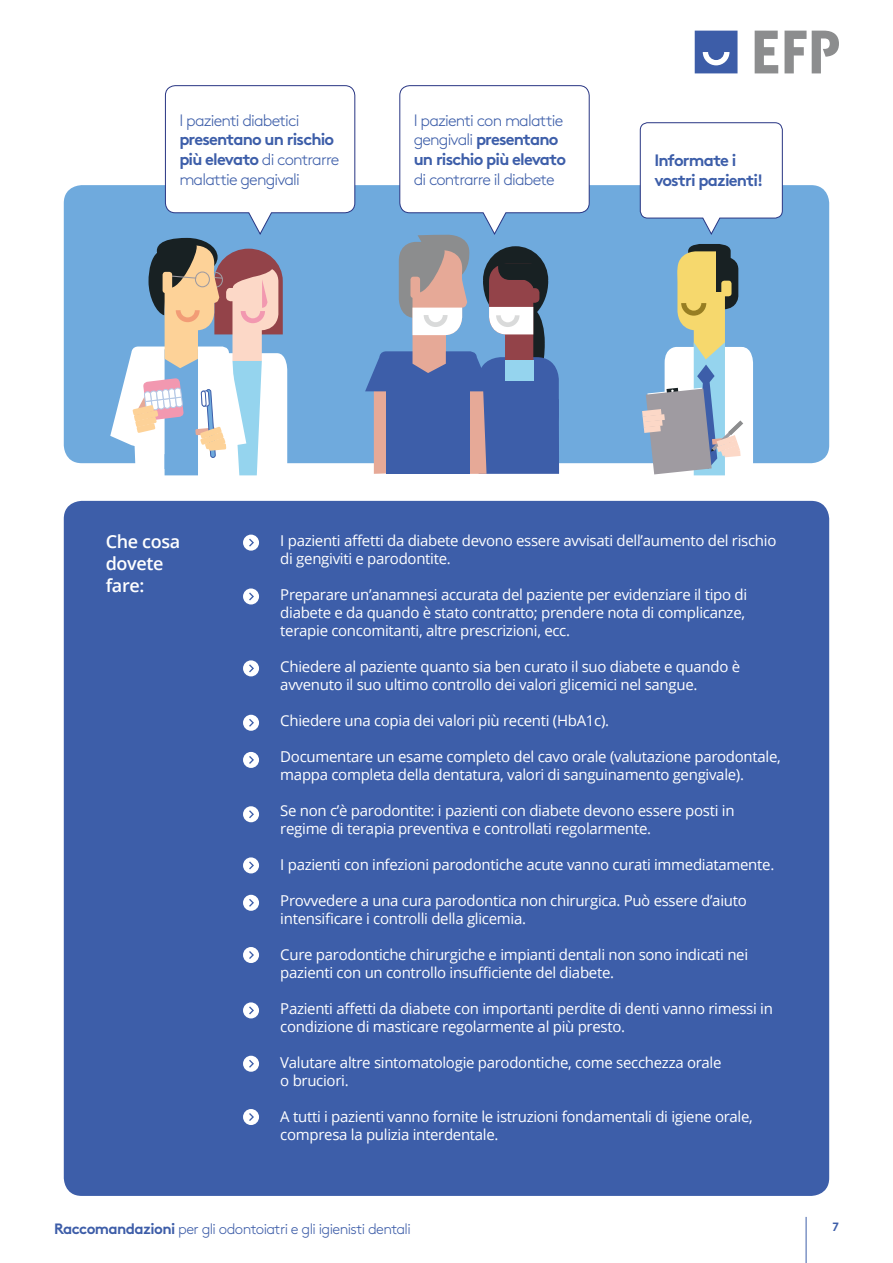
<style>
.page{position:relative;width:893px;height:1263px;background:#fff}
.page>*{position:absolute;margin:0;border:0;box-sizing:border-box;transform-origin:0 0}
.t1{font:600 18px/21.6px "Open Sans";letter-spacing:-.02em;color:#fff}
.t2{font:300 16.5px/19.8px "Brown";letter-spacing:-.05em;color:#3d5ea9}
.t3{font:700 16.5px/19.8px "Brown";letter-spacing:-.05em;color:#3d5ea9}
.t4{font:15px/18px "Open Sans";letter-spacing:-.02em;color:#fff}
.t5{font:300 15px "Brown";letter-spacing:-.04em;color:#3d5da8}
.t6{font:700 12px "Brown";color:#3d5ea9}
.s1{font-weight:300}
.s2{font-weight:700}
</style>
<div class="page">
<hr style="left:806px;top:1217px;width:1px;height:46px;background:#3d5ea9">
<svg style="left:695px;top:31px;width:42px;height:42px;background:#506db0"></svg>
<svg style="left:755px;top:31px;width:23px;height:42px"></svg>
<svg style="left:784px;top:31px;width:22px;height:42px"></svg>
<svg style="left:812px;top:31px;width:27px;height:42px"></svg>
<div style="left:64px;top:185px;width:765px;height:278px;background:#6faadd;border-radius:18px"></div>
<svg style="left:639px;top:122px;width:144px;height:113px"></svg>
<svg style="left:642px;top:244px;width:111px;height:231px"></svg>
<svg style="left:365px;top:85px;width:225px;height:389px"></svg>
<svg style="left:110px;top:85px;width:246px;height:391px"></svg>
<div style="left:64px;top:501px;width:765px;height:695px;background:#3d5ea9;border-radius:18px"></div>
<svg style="left:243px;top:535px;width:16px;height:16px"></svg>
<svg style="left:243px;top:588px;width:16px;height:16px"></svg>
<svg style="left:243px;top:660px;width:16px;height:16px"></svg>
<svg style="left:243px;top:715px;width:16px;height:16px"></svg>
<svg style="left:243px;top:752px;width:16px;height:16px"></svg>
<svg style="left:243px;top:806px;width:16px;height:16px"></svg>
<svg style="left:243px;top:857px;width:16px;height:16px"></svg>
<svg style="left:243px;top:895px;width:16px;height:16px"></svg>
<svg style="left:243px;top:947px;width:16px;height:16px"></svg>
<svg style="left:243px;top:1002px;width:16px;height:16px"></svg>
<svg style="left:243px;top:1056px;width:16px;height:16px"></svg>
<svg style="left:243px;top:1109px;width:16px;height:16px"></svg>
<p class="t2" style="left:179px;top:109px;width:122px">I pazienti diabetici</p>
<p class="t3" style="left:179px;top:128px;width:161px">presentano un rischio più elevato <span class="s1">di contrarre malattie gengivali</span></p>
<p class="t2" style="left:414px;top:109px;width:154px">I pazienti con malattie gengivali <span class="s2">presentano un rischio più elevato</span></p>
<p class="t2" style="left:414px;top:168px;width:142px">di contrarre il diabete</p>
<p class="t3" style="left:654px;top:149px;width:111px">Informate i vostri pazienti!</p>
<p class="t1" style="left:106px;top:531px;width:76px">Che cosa dovete fare:</p>
<p class="t4" style="left:280px;top:531px;width:498px">I pazienti affetti da diabete devono essere avvisati dell’aumento del rischio di gengiviti e parodontite.</p>
<p class="t4" style="left:280px;top:585px;width:468px">Preparare un’anamnesi accurata del paziente per evidenziare il tipo di diabete e da quando è stato contratto; prendere nota di complicanze, terapie concomitanti, altre prescrizioni, ecc.</p>
<p class="t4" style="left:280px;top:657px;width:461px">Chiedere al paziente quanto sia ben curato il suo diabete e quando è avvenuto il suo ultimo controllo dei valori glicemici nel sangue.</p>
<p class="t4" style="left:280px;top:711px;width:330px">Chiedere una copia dei valori più recenti (HbA1c).</p>
<p class="t4" style="left:280px;top:747px;width:502px">Documentare un esame completo del cavo orale (valutazione parodontale, mappa completa della dentatura, valori di sanguinamento gengivale).</p>
<p class="t4" style="left:280px;top:801px;width:456px">Se non c’è parodontite: i pazienti con diabete devono essere posti in regime di terapia preventiva e controllati regolarmente.</p>
<p class="t4" style="left:280px;top:855px;width:495px">I pazienti con infezioni parodontiche acute vanno curati immediatamente.</p>
<p class="t4" style="left:280px;top:891px;width:468px">Provvedere a una cura parodontica non chirurgica. Può essere d’aiuto intensificare i controlli della glicemia.</p>
<p class="t4" style="left:280px;top:945px;width:469px">Cure parodontiche chirurgiche e impianti dentali non sono indicati nei pazienti con un controllo insufficiente del diabete.</p>
<p class="t4" style="left:280px;top:999px;width:494px">Pazienti affetti da diabete con importanti perdite di denti vanno rimessi in condizione di masticare regolarmente al più presto.</p>
<p class="t4" style="left:280px;top:1053px;width:443px">Valutare altre sintomatologie parodontiche, come secchezza orale o bruciori.</p>
<p class="t4" style="left:280px;top:1107px;width:474px">A tutti i pazienti vanno fornite le istruzioni fondamentali di igiene orale, compresa la pulizia interdentale.</p>
<p class="t5" style="left:54px;top:1217px;width:358px"><span class="s2">Raccomandazioni</span> per gli odontoiatri e gli igienisti dentali</p>
<p class="t6" style="left:832px;top:1217px;width:8px">7</p>
</div>
